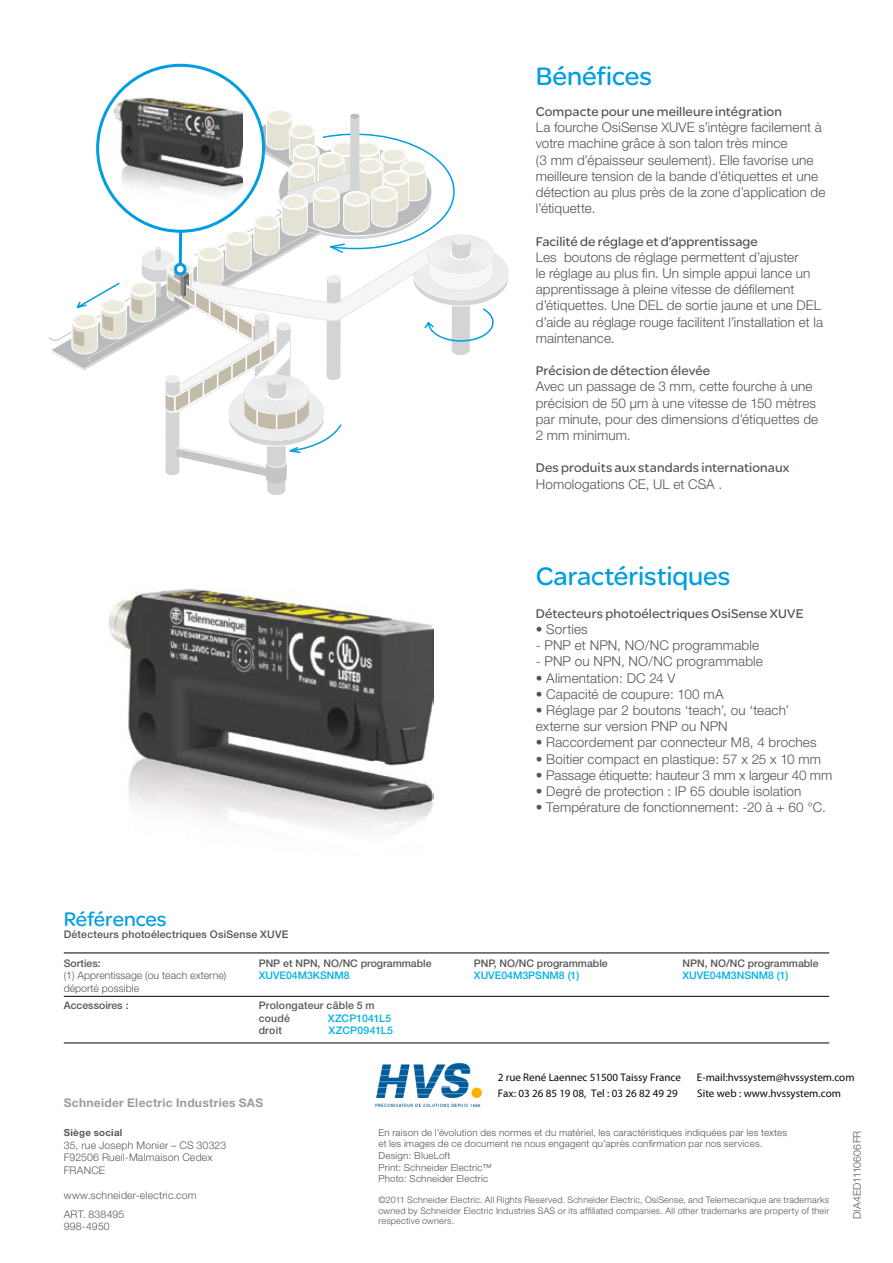
<style>
.page{position:relative;width:893px;height:1263px;background:#fff}
.page>*{position:absolute;margin:0;border:0;box-sizing:border-box;transform-origin:0 0}
.t1{font:27px "SE Optimist";letter-spacing:-.005em;color:#009ee0}
.t2{font:21px "SE Optimist";letter-spacing:-.01em;color:#009ee0}
.t3{font:300 13.5px/16.2px "Helvetica Neue";letter-spacing:.01em;color:#505559}
.t4{font:13.5px "SE Optimist";letter-spacing:.01em;color:#505559}
.t5{font:700 12px "Helvetica Neue";letter-spacing:.025em;color:#9c9d9f}
.t6{font:11.1px/16px "Arial PL";color:#040909}
.t7{font:300 10.5px/12.6px "Helvetica Neue";letter-spacing:.015em;color:#58585a}
.t8{font:500 10.5px "Helvetica Neue";color:#58585a}
.t9{font:500 10.5px "Helvetica Neue";color:#00b1e6}
.t10{font:500 10.5px "Helvetica Neue";letter-spacing:.02em;color:#505559}
.t11{font:500 10.5px/12.6px "Helvetica Neue";letter-spacing:.02em;color:#58585a}
.t12{font:500 10.5px "Helvetica Neue";letter-spacing:.02em;color:#00b1e6}
.t13{font:300 9.75px/11.7px "Helvetica Neue";letter-spacing:.02em;color:#505559}
.t14{font:700 9.75px "Helvetica Neue";letter-spacing:.03em;color:#58585a}
.t15{font:300 9px/10.8px "Helvetica Neue";letter-spacing:.025em;color:#505559;text-align:justify}
</style>
<div class="page">
<hr style="left:64px;top:952px;width:765px;height:1px;background:#000">
<hr style="left:64px;top:996px;width:765px;height:1px;background:#000">
<hr style="left:64px;top:1042px;width:765px;height:1px;background:#000">
<img style="left:109px;top:589px;width:325px;height:242px">
<img style="left:113px;top:98px;width:108px;height:10px">
<svg style="left:49px;top:108px;width:460px;height:387px"></svg>
<img style="left:376px;top:1062px;width:106px;height:45px">
<h1 class="t1" style="left:536px;top:58px;width:118px">Bénéfices</h1>
<p class="t4" style="left:536px;top:102px;width:248px">Compacte pour une meilleure intégration</p>
<p class="t3" style="left:536px;top:119px;width:291px">La fourche OsiSense XUVE s’intègre facilement à votre machine grâce à son talon très mince<br>(3 mm d’épaisseur seulement). Elle favorise une meilleure tension de la bande d’étiquettes et une détection au plus près de la zone d’application de l’étiquette.</p>
<p class="t4" style="left:536px;top:232px;width:224px">Facilité de réglage et d’apprentissage</p>
<p class="t3" style="left:536px;top:249px;width:289px">Les boutons de réglage permettent d’ajuster<br>le réglage au plus fin. Un simple appui lance un apprentissage à pleine vitesse de défilement d’étiquettes. Une DEL de sortie jaune et une DEL d’aide au réglage rouge facilitent l’installation et la maintenance.</p>
<p class="t4" style="left:536px;top:361px;width:176px">Précision de détection élevée</p>
<p class="t3" style="left:536px;top:378px;width:284px">Avec un passage de 3 mm, cette fourche à une précision de 50 µm à une vitesse de 150 mètres par minute, pour des dimensions d’étiquettes de 2 mm minimum.</p>
<p class="t4" style="left:536px;top:459px;width:255px">Des produits aux standards internationaux</p>
<p class="t3" style="left:536px;top:475px;width:188px">Homologations CE, UL et CSA .</p>
<h2 class="t2" style="left:64px;top:904px;width:104px">Références</h2>
<p class="t10" style="left:64px;top:928px;width:226px">Détecteurs photoélectriques OsiSense XUVE</p>
<p class="t8" style="left:64px;top:957px;width:38px">Sorties:</p>
<p class="t7" style="left:64px;top:969px;width:164px">(1) Apprentissage (ou teach externe) déporté possible</p>
<p class="t8" style="left:64px;top:999px;width:66px">Accessoires :</p>
<p class="t8" style="left:259px;top:957px;width:174px">PNP et NPN, NO/NC programmable</p>
<p class="t9" style="left:259px;top:969px;width:93px">XUVE04M3KSNM8</p>
<p class="t11" style="left:259px;top:999px;width:118px">Prolongateur câble 5 m coudé</p>
<p class="t9" style="left:328px;top:1011px;width:65px">XZCP1041L5</p>
<p class="t8" style="left:259px;top:1024px;width:25px">droit</p>
<p class="t12" style="left:329px;top:1024px;width:66px">XZCP0941L5</p>
<h1 class="t1" style="left:536px;top:558px;width:196px">Caractéristiques</h1>
<p class="t4" style="left:536px;top:604px;width:269px">Détecteurs photoélectriques OsiSense XUVE</p>
<p class="t3" style="left:536px;top:621px;width:53px">• Sorties</p>
<p class="t3" style="left:536px;top:637px;width:225px">- PNP et NPN, NO/NC programmable</p>
<p class="t3" style="left:536px;top:653px;width:229px">- PNP ou NPN, NO/NC programmable</p>
<p class="t3" style="left:536px;top:669px;width:141px">• Alimentation: DC 24 V</p>
<p class="t3" style="left:536px;top:685px;width:189px">• Capacité de coupure: 100 mA</p>
<p class="t3" style="left:536px;top:702px;width:255px">• Réglage par 2 boutons ‘teach’, ou ‘teach’ externe sur version PNP ou NPN</p>
<p class="t3" style="left:536px;top:734px;width:282px">• Raccordement par connecteur M8, 4 broches</p>
<p class="t3" style="left:536px;top:750px;width:287px">• Boitier compact en plastique: 57 x 25 x 10 mm</p>
<p class="t3" style="left:536px;top:766px;width:298px">• Passage étiquette: hauteur 3 mm x largeur 40 mm</p>
<p class="t3" style="left:536px;top:783px;width:267px">• Degré de protection : IP 65 double isolation</p>
<p class="t3" style="left:536px;top:799px;width:292px">• Température de fonctionnement: -20 à + 60 °C.</p>
<p class="t8" style="left:474px;top:957px;width:135px">PNP, NO/NC programmable</p>
<p class="t9" style="left:474px;top:969px;width:107px">XUVE04M3PSNM8 (1)</p>
<p class="t8" style="left:682px;top:957px;width:138px">NPN, NO/NC programmable</p>
<p class="t9" style="left:682px;top:969px;width:107px">XUVE04M3NSNM8 (1)</p>
<p class="t5" style="left:64px;top:1095px;width:201px">Schneider Electric Industries SAS</p>
<p class="t14" style="left:64px;top:1127px;width:60px">Siège social</p>
<p class="t7" style="left:64px;top:1138px;width:164px">35, rue Joseph Monier – CS 30323<br>F92506 Rueil-Malmaison Cedex<br>FRANCE</p>
<p class="t7" style="left:64px;top:1189px;width:134px">www.schneider-electric.com</p>
<p class="t7" style="left:64px;top:1207px;width:62px">ART. 838495<br>998-4950</p>
<p class="t6" style="left:498px;top:1069px;width:185px">2 rue René Laennec 51500 Taissy France<br>Fax: 03 26 85 19 08, Tel : 03 26 82 49 29</p>
<p class="t6" style="left:697px;top:1069px;width:159px;line-height:15.6px">E-mail:hvssystem@hvssystem.com<br>Site web : www.hvssystem.com</p>
<p class="t13" style="left:378px;top:1126px;width:410px">En raison de l’évolution des normes et du matériel, les caractéristiques indiquées par les textes et les images de ce document ne nous engagent qu’après confirmation par nos services.<br>Design: BlueLoft<br>Print: Schneider Electric™<br>Photo: Schneider Electric</p>
<p class="t15" style="left:378px;top:1194px;width:452px">©2011 Schneider Electric. All Rights Reserved. Schneider Electric, OsiSense, and Telemecanique are trademarks owned by Schneider Electric Industries SAS or its affiliated companies. All other trademarks are property of their respective owners.</p>
<p class="t7" style="left:851px;top:1219px;width:90px;rotate:-90deg">DIA4ED1110606FR</p>
</div>
